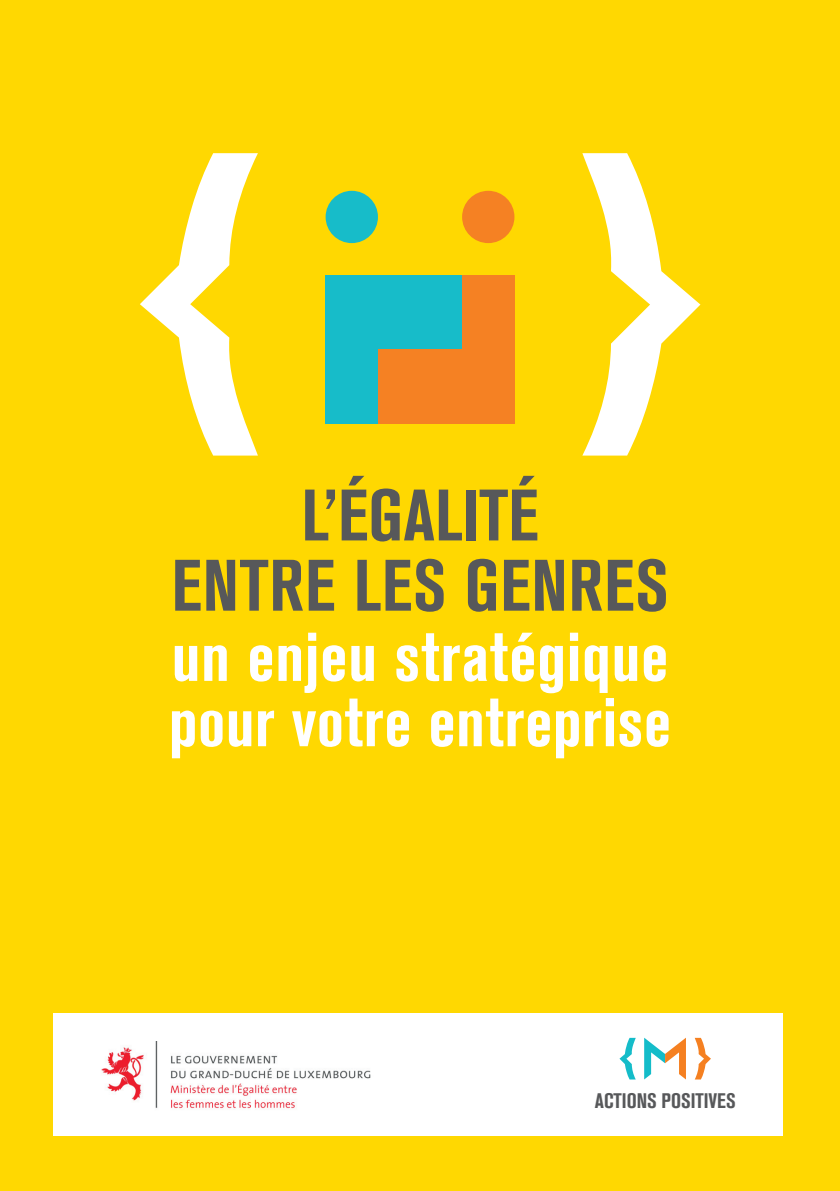
<style>
.page{position:relative;width:840px;height:1191px;background:#fff}
.page>*{position:absolute;margin:0;border:0;box-sizing:border-box;transform-origin:0 0}
.t1{font:700 condensed 72px/70.2px "Akzidenz Grotesk BQ";letter-spacing:.015em;color:#57585a;text-align:center}
.t2{font:700 condensed 68.2px/65.4px "Akzidenz Grotesk BQ";letter-spacing:.01em;color:#fff}
.t3{font:700 condensed 20.8px "Akzidenz Grotesk BQ";color:#57585a}
</style>
<div class="page">
<div style="left:0;top:0;width:839px;height:1191px;background:#ffd801"></div>
<svg style="left:582px;top:153px;width:118px;height:302px"></svg>
<svg style="left:140px;top:153px;width:118px;height:302px"></svg>
<div style="left:325px;top:191px;width:53px;height:52px;background:#17bcc9;border-radius:50%"></div>
<div style="left:462px;top:191px;width:52px;height:52px;background:#f58123;border-radius:50%"></div>
<div style="left:377px;top:275px;width:85px;height:74px;background:#17bcc9"></div>
<div style="left:377px;top:349px;width:85px;height:74px;background:#f58123"></div>
<div style="left:462px;top:275px;width:52px;height:148px;background:#f58123"></div>
<div style="left:325px;top:275px;width:52px;height:148px;background:#17bcc9"></div>
<div style="left:53px;top:1013px;width:729px;height:122px;background:#fff"></div>
<img style="left:101px;top:1041px;width:270px;height:68px">
<svg style="left:619px;top:1037px;width:16px;height:42px"></svg>
<svg style="left:694px;top:1037px;width:16px;height:42px"></svg>
<svg style="left:644px;top:1037px;width:41px;height:42px"></svg>
<p class="t1" style="left:171px;top:480px;width:498px">L’ÉGALITÉ<br>ENTRE LES GENRES</p>
<p class="t2" style="left:169px;top:624px;width:503px">un enjeu stratégique pour votre entreprise</p>
<p class="t3" style="left:594px;top:1088px;width:142px">ACTIONS POSITIVES</p>
</div>
